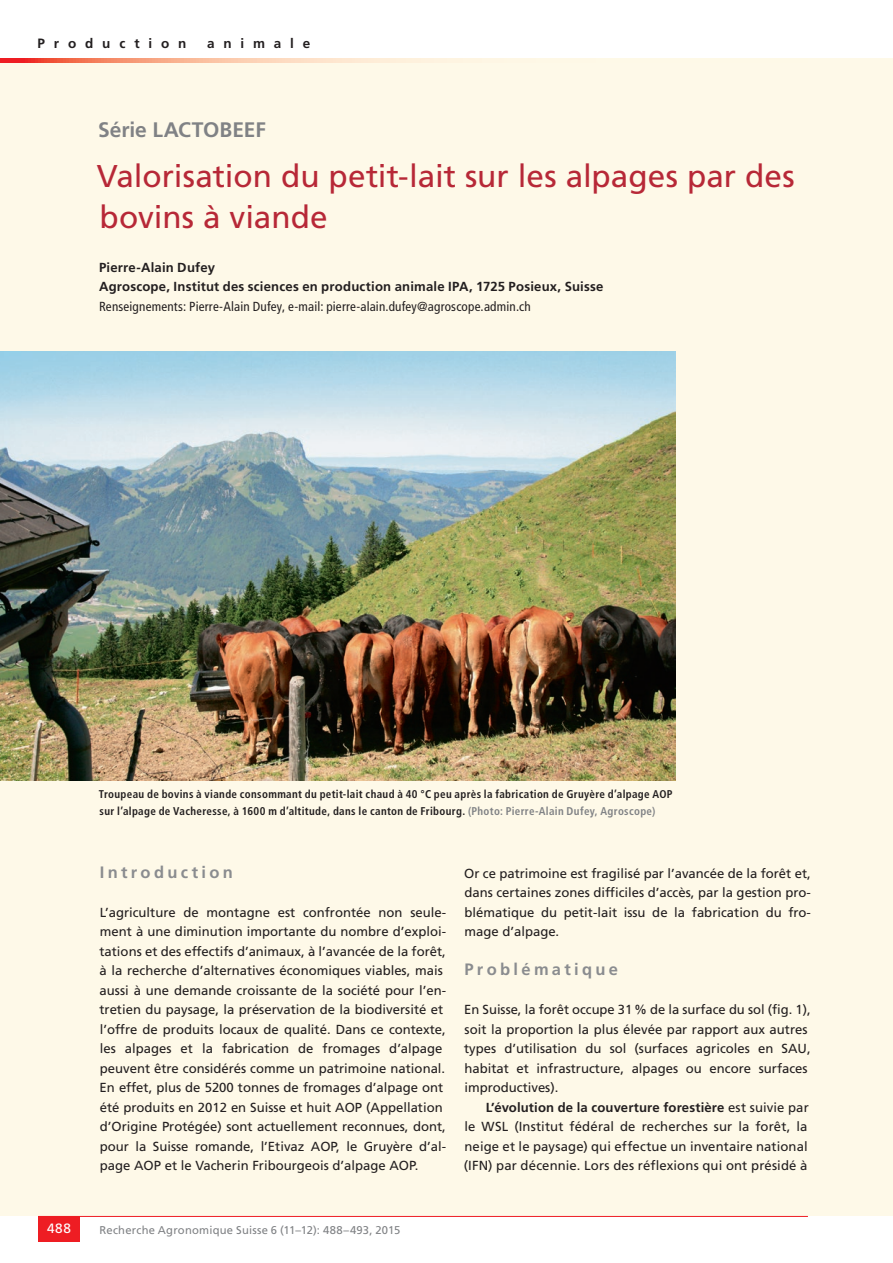
<style>
.page{position:relative;width:893px;height:1263px;background:#fff}
.page>*{position:absolute;margin:0;border:0;box-sizing:border-box;transform-origin:0 0}
.t1{font:31.5px/40.5px "Frutiger LT Std";color:#b72837}
.t2{font:700 21px "Frutiger LT Std";letter-spacing:-.005em;color:#808285}
.t3{font:700 16.5px "Frutiger LT Std";letter-spacing:.2em;color:#8a8c8f}
.t4{font:700 13.5px "Frutiger LT Std";letter-spacing:.655em;color:#231f20}
.t5{font:13.5px "Frutiger LT Std";color:#fff}
.t6{font:13.2px/19.5px "Frutiger LT Std";color:#231f20;text-align:justify}
.t7{font:700 13.2px/19.5px "Frutiger LT Std";letter-spacing:.015em;color:#231f20}
.t8{font:condensed 13.2px "Frutiger LT Std";letter-spacing:.015em;color:#231f20}
.t9{font:700 condensed 11.25px/16.5px "Frutiger LT Std";letter-spacing:.03em;color:#231f20}
.t10{font:11.25px "Frutiger LT Std";letter-spacing:.02em;color:#808285}
.s1{color:#808285}
.s2{font-weight:700}
</style>
<div class="page">
<div style="left:38px;top:1216px;width:42px;height:26px;background:#ee1d23"></div>
<div style="left:0;top:58px;width:893px;height:1158px;background:#fef9e8"></div>
<hr style="left:38px;top:1216px;width:770px;height:1px;background:#ee1d23">
<svg style="left:0;top:58px;width:421px;height:5px;background:#f8ac93"></svg>
<img style="left:0;top:351px;width:675px;height:429px">
<p class="t4" style="left:38px;top:36px;width:150px">Production</p>
<p class="t4" style="left:207px;top:36px;width:105px">animale</p>
<h2 class="t2" style="left:98px;top:118px;width:169px">Série LACTOBEEF</h2>
<h1 class="t1" style="left:97px;top:156px;width:700px">Valorisation du petit-lait sur les alpages par des bovins à viande</h1>
<p class="t7" style="left:99px;top:258px;width:506px">Pierre-Alain Dufey<br>Agroscope, Institut des sciences en production animale IPA, 1725 Posieux, Suisse</p>
<p class="t8" style="left:99px;top:299px;width:433px">Renseignements: Pierre-Alain Dufey, e-mail: pierre-alain.dufey@agroscope.admin.ch</p>
<p class="t9" style="left:99px;top:786px;width:575px">Troupeau de bovins à viande consommant du petit-lait chaud à 40 °C peu après la fabrication de Gruyère d’alpage AOP sur l’alpage de Vacheresse, à 1600 m d’altitude, dans le canton de Fribourg. <span class="s1">(Photo: Pierre-Alain Dufey, Agroscope)</span></p>
<p class="t3" style="left:100px;top:862px;width:135px">Introduction</p>
<p class="t6" style="left:99px;top:902px;width:348px;text-align:left">L’agriculture de montagne est confrontée non seule&shy;ment à une diminution importante du nombre d’exploi&shy;tations et des effectifs d’animaux, à l’avancée de la forêt, à la recherche d’alternatives économiques viables, mais aussi à une demande croissante de la société pour l’en&shy;tretien du paysage, la préservation de la biodiversité et l’offre de produits locaux de qualité. Dans ce contexte, les alpages et la fabrication de fromages d’alpage peuvent être considérés comme un patrimoine national.<br>En effet, plus de 5200 tonnes de fromages d’alpage ont été produits en 2012 en Suisse et huit AOP (Appellation d’Origine Protégée) sont actuellement reconnues, dont, pour la Suisse romande, l’Etivaz AOP, le Gruyère d’al&shy;page AOP et le Vacherin Fribourgeois d’alpage AOP.</p>
<p class="t6" style="left:464px;top:863px;width:348px">Or ce patrimoine est fragilisé par l’avancée de la forêt et, dans certaines zones difficiles d’accès, par la gestion pro&shy;blématique du petit-lait issu de la fabrication du fro&shy;mage d’alpage.</p>
<p class="t3" style="left:464px;top:960px;width:155px">Problématique</p>
<p class="t6" style="left:464px;top:1000px;width:348px;text-align:left">En Suisse, la forêt occupe 31% de la surface du sol (fig. 1), soit la proportion la plus élevée par rapport aux autres types d’utilisation du sol (surfaces agricoles en SAU, habitat et infrastructure, alpages ou encore surfaces improductives).</p>
<p class="t6" style="left:464px;top:1097px;width:346px;text-indent:22px"><span class="s2">L’évolution de la couverture forestière</span> est suivie par le WSL (Institut fédéral de recherches sur la forêt, la neige et le paysage) qui effectue un inventaire national (IFN) par décennie. Lors des réflexions qui ont présidé à</p>
<p class="t5" style="left:47px;top:1221px;width:25px">488</p>
<p class="t10" style="left:99px;top:1223px;width:302px">Recherche Agronomique Suisse 6 (11–12): 488–493, 2015</p>
</div>
